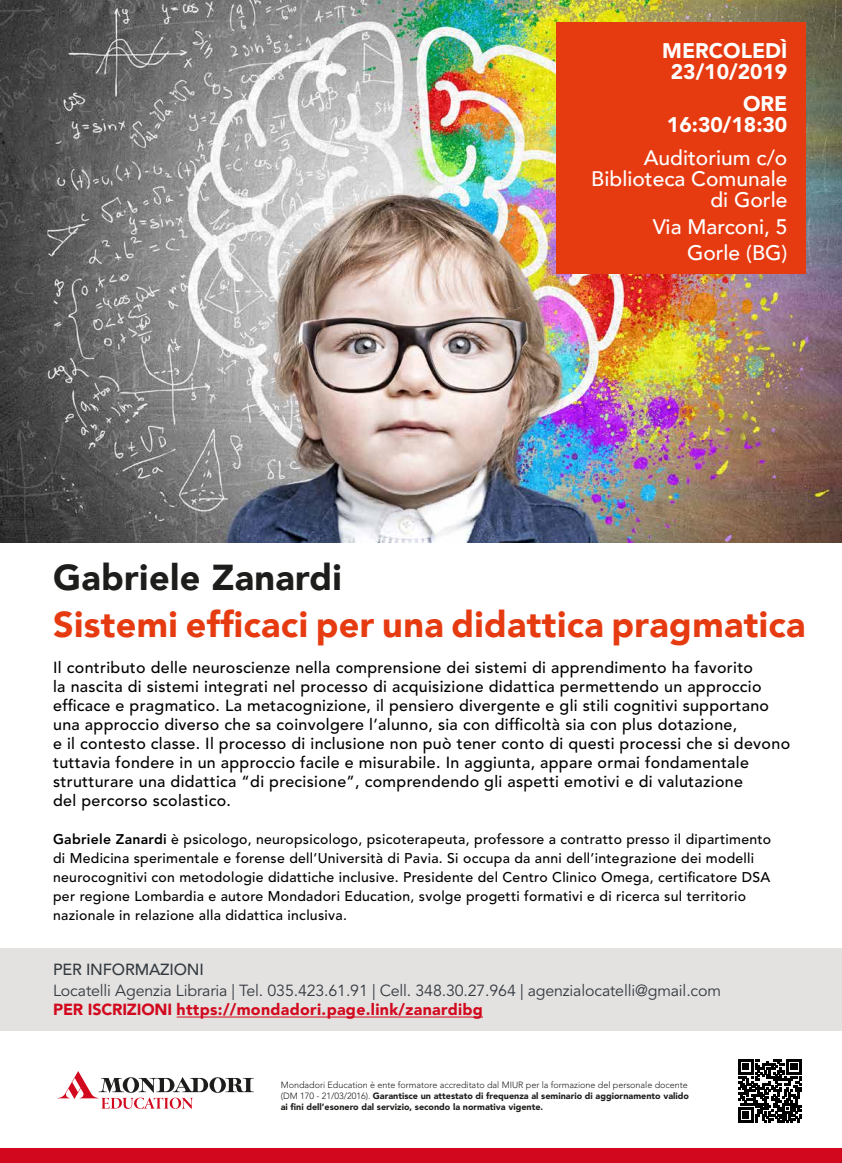
<style>
.page{position:relative;width:842px;height:1163px;background:#fff}
.page>*{position:absolute;margin:0;border:0;box-sizing:border-box;transform-origin:0 0}
.t1{font:900 36px "Avenir";letter-spacing:.01em;color:#e63b11}
.t2{font:900 36px "Avenir";letter-spacing:.01em;color:#1d1d1b}
.t3{font:500 21px/21px "Avenir";color:#fff;text-align:right}
.t4{font:900 21px/21px "Avenir LT Std";color:#fff;text-align:center}
.t5{font:500 16px/19px "Avenir LT Std";letter-spacing:.02em;color:#000}
.t6{font:16px "Avenir LT Std";letter-spacing:-.01em;color:#353b41}
.t7{font:900 16px "Avenir LT Std";letter-spacing:.02em;color:#d2091e}
.t8{font:500 16px "Avenir LT Std";letter-spacing:-.01em;color:#353b41}
.t9{font:500 14px/19px "Avenir LT Std";letter-spacing:.02em;color:#000}
.t10{font:900 9px/10.8px "Avenir LT Std";color:#1d1d1b}
.s1{font-weight:800}
.s2{font-weight:300}
</style>
<div class="page">
<img style="left:0;top:0;width:842px;height:542px">
<div style="left:1px;top:1148px;width:841px;height:14px;background:#d2091e"></div>
<div style="left:1px;top:948px;width:841px;height:82px;background:#e3e2e1"></div>
<hr style="left:177px;top:1016px;width:306px;height:1px;background:#d2091e">
<div style="left:556px;top:22px;width:250px;height:252px;background:#e63b11"></div>
<svg style="left:58px;top:1071px;width:196px;height:37px"></svg>
<svg style="left:738px;top:1059px;width:64px;height:63px"></svg>
<h1 class="t2" style="left:53px;top:546px;width:290px">Gabriele Zanardi</h1>
<h2 class="t4" style="left:662px;top:40px;width:127px">MERCOLEDÌ<br>23/10/2019</h2>
<h2 class="t4" style="left:667px;top:93px;width:122px;text-align:right">ORE<br>16:30/18:30</h2>
<h2 class="t3" style="left:591px;top:146px;width:198px">Auditorium c/o<br>Biblioteca Comunale di Gorle</h2>
<h2 class="t3" style="left:653px;top:212px;width:136px;line-height:26.7px">Via Marconi, 5<br>Gorle (BG)</h2>
<h1 class="t1" style="left:53px;top:593px;width:754px">Sistemi efficaci per una didattica pragmatica</h1>
<p class="t5" style="left:53px;top:657px;width:738px">Il contributo delle neuroscienze nella comprensione dei sistemi di apprendimento ha favorito<br>la nascita di sistemi integrati nel processo di acquisizione didattica permettendo un approccio efficace e pragmatico. La metacognizione, il pensiero divergente e gli stili cognitivi supportano una approccio diverso che sa coinvolgere l’alunno, sia con difficoltà sia con plus dotazione,<br>e il contesto classe. Il processo di inclusione non può tener conto di questi processi che si devono tuttavia fondere in un approccio facile e misurabile. In aggiunta, appare ormai fondamentale strutturare una didattica “di precisione”, comprendendo gli aspetti emotivi e di valutazione<br>del percorso scolastico.</p>
<p class="t9" style="left:53px;top:829px;width:720px"><span class="s1">Gabriele Zanardi</span> è psicologo, neuropsicologo, psicoterapeuta, professore a contratto presso il dipartimento di Medicina sperimentale e forense dell’Università di Pavia. Si occupa da anni dell’integrazione dei modelli neurocognitivi con metodologie didattiche inclusive. Presidente del Centro Clinico Omega, certificatore DSA per regione Lombardia e autore Mondadori Education, svolge progetti formativi e di ricerca sul territorio nazionale in relazione alla didattica inclusiva.</p>
<p class="t8" style="left:53px;top:960px;width:152px">PER INFORMAZIONI</p>
<p class="t6" style="left:53px;top:981px;width:669px">Locatelli Agenzia Libraria | Tel. 035.423.61.91 | Cell. 348.30.27.964 | agenzialocatelli@gmail.com</p>
<p class="t7" style="left:53px;top:999px;width:431px">PER ISCRIZIONI https://mondadori.page.link/zanardibg</p>
<p class="t10" style="left:281px;top:1079px;width:410px"><span class="s2">Mondadori Education è ente formatore accreditato dal MIUR per la formazione del personale docente (DM 170 - 21/03/2016).</span> Garantisce un attestato di frequenza al seminario di aggiornamento valido ai fini dell’esonero dal servizio, secondo la normativa vigente.</p>
</div>
